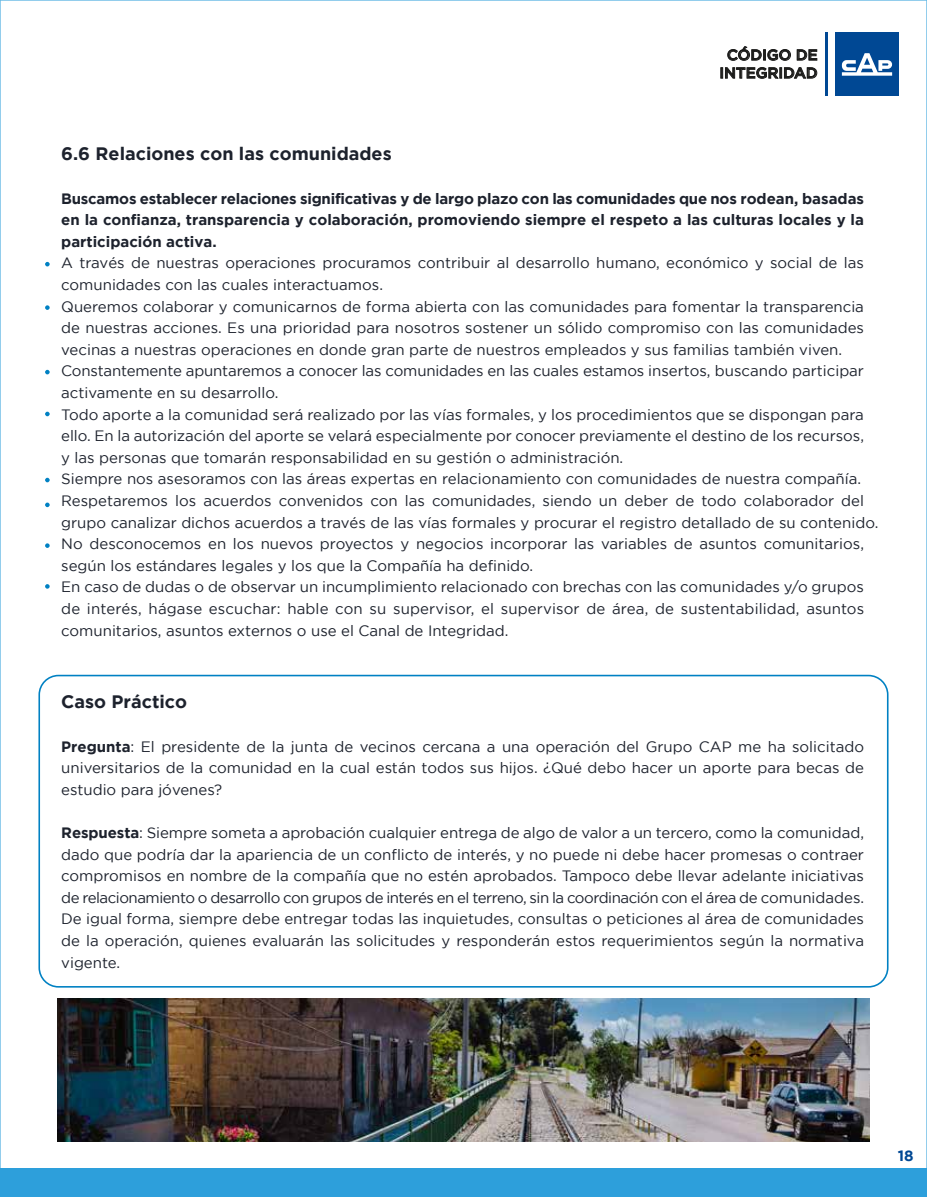
<style>
.page{position:relative;width:927px;height:1197px;background:#fff}
.page>*{position:absolute;margin:0;border:0;box-sizing:border-box;transform-origin:0 0}
.t1{font:700 18px "Gotham";color:#1d222d}
.t2{font:15px/21.6px "Gotham";color:#1d222d;text-align:justify}
.t3{font:700 15px/21.6px "Gotham";color:#1d222d;text-align:justify}
.t4{font:500 15px/18px "Gotham";color:#1d1d1b;text-align:center}
.t5{font:700 15px "Gotham";color:#004894}
.s1{font-weight:700}
</style>
<div class="page">
<div style="left:0;top:1168px;width:927px;height:29px;background:#2d9fdb"></div>
<hr style="left:825px;top:33px;width:3px;height:63px;background:#004894">
<div style="left:835px;top:33px;width:64px;height:63px;background:#004894"></div>
<svg style="left:842px;top:53px;width:51px;height:23px"></svg>
<svg style="left:728px;top:46px;width:63px;height:14px"></svg>
<svg style="left:797px;top:50px;width:20px;height:10px"></svg>
<svg style="left:721px;top:67px;width:96px;height:11px"></svg>
<div style="left:38px;top:675px;width:851px;height:313px;border:2px solid #0081c3;border-radius:19px"></div>
<img style="left:58px;top:999px;width:811px;height:143px">
<svg style="left:45px;top:262px;width:5px;height:4px"></svg>
<svg style="left:45px;top:305px;width:5px;height:5px"></svg>
<svg style="left:45px;top:370px;width:5px;height:4px"></svg>
<svg style="left:45px;top:412px;width:5px;height:4px"></svg>
<svg style="left:45px;top:478px;width:5px;height:4px"></svg>
<svg style="left:45px;top:503px;width:5px;height:4px"></svg>
<svg style="left:45px;top:543px;width:5px;height:5px"></svg>
<svg style="left:45px;top:584px;width:5px;height:5px"></svg>
<p class="t4" style="left:719px;top:46px;width:100px">CÓDIGO DE<br>INTEGRIDAD</p>
<p class="t1" style="left:61px;top:144px;width:332px">6.6 Relaciones con las comunidades</p>
<p class="t3" style="left:61px;top:187px;width:804px">Buscamos establecer relaciones significativas y de largo plazo con las comunidades que nos rodean, basadas en la confianza, transparencia y colaboración, promoviendo siempre el respeto a las culturas locales y la participación activa.</p>
<p class="t2" style="left:61px;top:252px;width:819px;text-align:left">A través de nuestras operaciones procuramos contribuir al desarrollo humano, económico y social de las comunidades con las cuales interactuamos.<br>Queremos colaborar y comunicarnos de forma abierta con las comunidades para fomentar la transparencia de nuestras acciones. Es una prioridad para nosotros sostener un sólido compromiso con las comunidades vecinas a nuestras operaciones en donde gran parte de nuestros empleados y sus familias también viven.<br>Constantemente apuntaremos a conocer las comunidades en las cuales estamos insertos, buscando participar activamente en su desarrollo.<br>Todo aporte a la comunidad será realizado por las vías formales, y los procedimientos que se dispongan para ello. En la autorización del aporte se velará especialmente por conocer previamente el destino de los recursos,<br>y las personas que tomarán responsabilidad en su gestión o administración.<br>Siempre nos asesoramos con las áreas expertas en relacionamiento con comunidades de nuestra compañía.<br>Respetaremos los acuerdos convenidos con las comunidades, siendo un deber de todo colaborador del grupo canalizar dichos acuerdos a través de las vías formales y procurar el registro detallado de su contenido.<br>No desconocemos en los nuevos proyectos y negocios incorporar las variables de asuntos comunitarios, según los estándares legales y los que la Compañía ha definido.<br>En caso de dudas o de observar un incumplimiento relacionado con brechas con las comunidades y/o grupos de interés, hágase escuchar: hable con su supervisor, el supervisor de área, de sustentabilidad, asuntos comunitarios, asuntos externos o use el Canal de Integridad.</p>
<p class="t1" style="left:61px;top:692px;width:127px">Caso Práctico</p>
<p class="t2" style="left:61px;top:735px;width:804px"><span class="s1">Pregunta</span>: El presidente de la junta de vecinos cercana a una operación del Grupo CAP me ha solicitado universitarios de la comunidad en la cual están todos sus hijos. ¿Qué debo hacer un aporte para becas de estudio para jóvenes?</p>
<p class="t2" style="left:61px;top:822px;width:804px"><span class="s1">Respuesta</span>: Siempre someta a aprobación cualquier entrega de algo de valor a un tercero, como la comunidad, dado que podría dar la apariencia de un conflicto de interés, y no puede ni debe hacer promesas o contraer compromisos en nombre de la compañía que no estén aprobados. Tampoco debe llevar adelante iniciativas de relacionamiento o desarrollo con grupos de interés en el terreno, sin la coordinación con el área de comunidades.<br>De igual forma, siempre debe entregar todas las inquietudes, consultas o peticiones al área de comunidades de la operación, quienes evaluarán las solicitudes y responderán estos requerimientos según la normativa vigente.</p>
<p class="t5" style="left:898px;top:1147px;width:17px">18</p>
</div>
